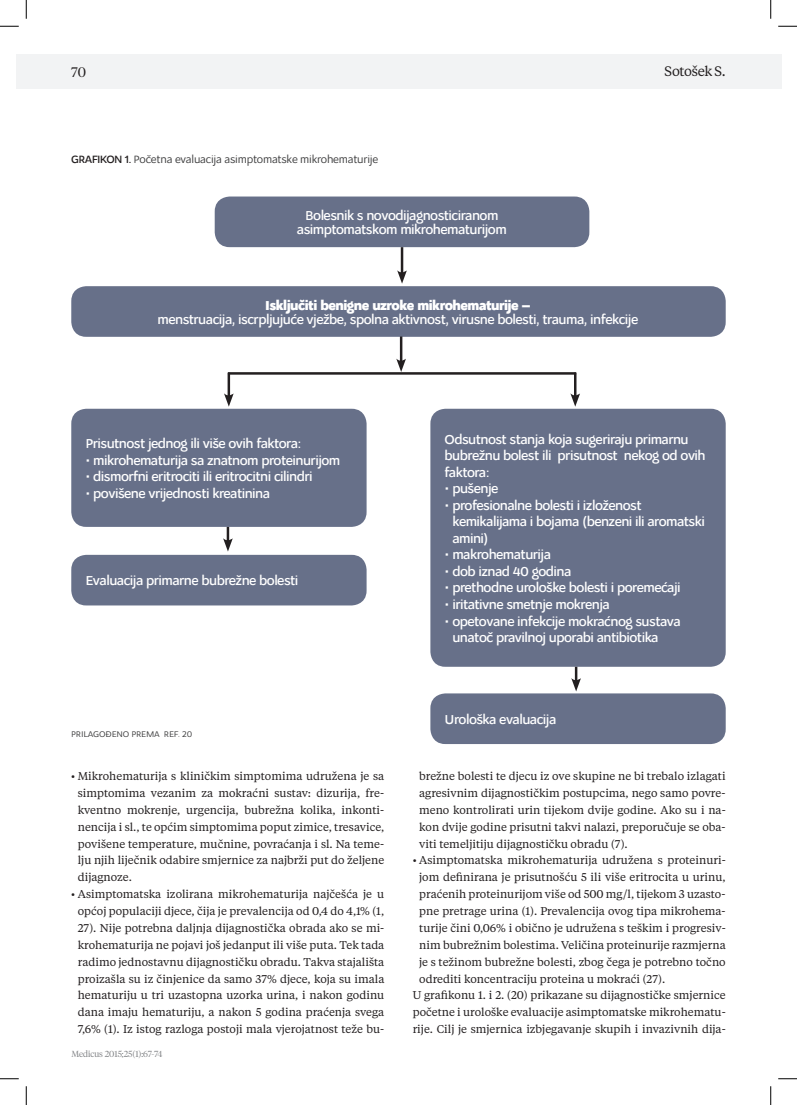
<style>
.page{position:relative;width:797px;height:1105px;background:#fff}
.page>*{position:absolute;margin:0;border:0;box-sizing:border-box;transform-origin:0 0}
.t1{font:500 13.75px/16.5px "Osnova Pro";letter-spacing:-.04em;color:#fff}
.t2{font:800 13.75px "Osnova Pro";letter-spacing:-.04em;color:#fff}
.t3{font:13.75px "Tiempos Headline";letter-spacing:-.025em;color:#231f20}
.t4{font:300 13.75px "Tiempos Headline";color:#231f20}
.t5{font:11.25px/16.9px "Tiempos Headline";color:#231f20;text-align:justify}
.t6{font:11.25px "Osnova Pro";letter-spacing:-.02em;color:#3e3e3f}
.t7{font:300 8.75px "Tiempos Headline";color:#808285}
.t8{font:8.75px "Osnova Pro";letter-spacing:-.02em;color:#3e3e3f}
.s1{font-weight:500;color:#231f20}
</style>
<div class="page">
<hr style="left:400px;top:336px;width:2px;height:27px;background:#231f20">
<svg style="left:396px;top:359px;width:10px;height:13px"></svg>
<div style="left:215px;top:197px;width:374px;height:50px;background:#677089;border-radius:15px"></div>
<div style="left:71px;top:409px;width:295px;height:118px;background:#677089;border-radius:15px"></div>
<div style="left:71px;top:555px;width:295px;height:50px;background:#677089;border-radius:15px"></div>
<div style="left:430px;top:693px;width:295px;height:51px;background:#677089;border-radius:15px"></div>
<div style="left:430px;top:409px;width:295px;height:258px;background:#677089;border-radius:15px"></div>
<hr style="left:401px;top:247px;width:2px;height:28px;background:#231f20">
<svg style="left:397px;top:270px;width:10px;height:14px"></svg>
<hr style="left:574px;top:373px;width:2px;height:25px;background:#231f20">
<svg style="left:570px;top:393px;width:10px;height:14px"></svg>
<svg style="left:571px;top:667px;width:10px;height:24px"></svg>
<hr style="left:227px;top:373px;width:3px;height:25px;background:#231f20">
<svg style="left:224px;top:393px;width:10px;height:14px"></svg>
<svg style="left:223px;top:527px;width:10px;height:24px"></svg>
<hr style="left:228px;top:372px;width:348px;height:3px;background:#231f20">
<div style="left:16px;top:55px;width:765px;height:34px;background:#f2f3f4"></div>
<div style="left:71px;top:286px;width:654px;height:51px;background:#677089;border-radius:15px"></div>
<svg style="left:0;top:25px;width:19px;height:2px"></svg>
<svg style="left:778px;top:25px;width:19px;height:2px"></svg>
<svg style="left:0;top:1078px;width:19px;height:1px"></svg>
<svg style="left:778px;top:1078px;width:19px;height:1px"></svg>
<svg style="left:25px;top:0;width:2px;height:19px"></svg>
<svg style="left:25px;top:1086px;width:2px;height:19px"></svg>
<svg style="left:770px;top:0;width:1px;height:19px"></svg>
<svg style="left:770px;top:1086px;width:1px;height:19px"></svg>
<p class="t4" style="left:71px;top:62px;width:16px">70</p>
<p class="t3" style="left:664px;top:62px;width:63px">Sotošek S.</p>
<p class="t6" style="left:71px;top:153px;width:308px"><span class="s1">GRAFIKON 1.</span> Početna evaluacija asimptomatske mikrohematurije</p>
<p class="t1" style="left:297px;top:209px;width:211px;line-height:14px;text-align:center">Bolesnik s novodijagnosticiranom asimptomatskom mikrohematurijom</p>
<p class="t2" style="left:265px;top:296px;width:267px">Isključiti benigne uzroke mikrohematurije –</p>
<p class="t1" style="left:158px;top:311px;width:482px">menstruacija, iscrpljujuće vježbe, spolna aktivnost, virusne bolesti, trauma, infekcije</p>
<p class="t1" style="left:85px;top:436px;width:218px">Prisutnost jednog ili više ovih faktora:</p>
<p class="t1" style="left:85px;top:452px;width:256px">• mikrohematurija sa znatnom proteinurijom</p>
<p class="t1" style="left:85px;top:469px;width:229px">• dismorfni eritrociti ili eritrocitni cilindri</p>
<p class="t1" style="left:85px;top:485px;width:186px">• povišene vrijednosti kreatinina</p>
<p class="t1" style="left:85px;top:573px;width:214px">Evaluacija primarne bubrežne bolesti</p>
<p class="t8" style="left:71px;top:729px;width:122px">PRILAGOĐENO PREMA REF. 20</p>
<p class="t5" style="left:78px;top:767px;width:308px;text-indent:-7px">• Mikrohematurija s kliničkim simptomima udružena je sa simptomima vezanim za mokraćni sustav: dizurija, fre&shy;kventno mokrenje, urgencija, bubrežna kolika, inkonti&shy;nencija i sl., te općim simptomima poput zimice, tresavice, povišene temperature, mučnine, povraćanja i sl. Na teme&shy;lju njih liječnik odabire smjernice za najbrži put do željene dijagnoze.</p>
<p class="t5" style="left:71px;top:885px;width:314px;text-align:center">• Asimptomatska izolirana mikrohematurija najčešća je u općoj populaciji djece, čija je prevalencija od 0,4 do 4,1% (1, 27). Nije potrebna daljnja dijagnostička obrada ako se mi&shy;krohematurija ne pojavi još jedanput ili više puta. Tek tada radimo jednostavnu dijagnostičku obradu. Takva stajališta proizašla su iz činjenice da samo 37% djece, koja su imala hematuriju u tri uzastopna uzorka urina, i nakon godinu dana imaju hematuriju, a nakon 5 godina praćenja svega 7,6% (1). Iz istog razloga postoji mala vjerojatnost teže bu-</p>
<p class="t7" style="left:71px;top:1048px;width:93px">Medicus 2015;25(1):67-74</p>
<p class="t1" style="left:444px;top:431px;width:262px">Odsutnost stanja koja sugeriraju primarnu bubrežnu bolest ili prisutnost nekog od ovih faktora:</p>
<p class="t1" style="left:444px;top:481px;width:55px">• pušenje</p>
<p class="t1" style="left:452px;top:497px;width:254px;text-indent:-8px">• profesionalne bolesti i izloženost kemikalijama i bojama (benzeni ili aromatski amini)</p>
<p class="t1" style="left:444px;top:547px;width:108px">• makrohematurija</p>
<p class="t1" style="left:444px;top:563px;width:128px">• dob iznad 40 godina</p>
<p class="t1" style="left:444px;top:580px;width:238px">• prethodne urološke bolesti i poremećaji</p>
<p class="t1" style="left:444px;top:596px;width:167px">• iritativne smetnje mokrenja</p>
<p class="t1" style="left:452px;top:613px;width:230px;text-indent:-8px">• opetovane infekcije mokraćnog sustava unatoč pravilnoj uporabi antibiotika</p>
<p class="t1" style="left:444px;top:711px;width:113px">Urološka evaluacija</p>
<p class="t5" style="left:419px;top:767px;width:308px">brežne bolesti te djecu iz ove skupine ne bi trebalo izlagati agresivnim dijagnostičkim postupcima, nego samo povre&shy;meno kontrolirati urin tijekom dvije godine. Ako su i na&shy;kon dvije godine prisutni takvi nalazi, preporučuje se oba&shy;viti temeljitiju dijagnostičku obradu (7).</p>
<p class="t5" style="left:412px;top:851px;width:314px">• Asimptomatska mikrohematurija udružena s proteinuri-</p>
<p class="t5" style="left:419px;top:868px;width:308px">jom definirana je prisutnošću 5 ili više eritrocita u urinu,</p>
<p class="t5" style="left:419px;top:885px;width:308px">praćenih proteinurijom više od 500 mg/l, tijekom 3 uzasto-</p>
<p class="t5" style="left:419px;top:902px;width:308px">pne pretrage urina (1). Prevalencija ovog tipa mikrohema-</p>
<p class="t5" style="left:419px;top:919px;width:308px">turije čini 0,06% i obično je udružena s teškim i progresiv-</p>
<p class="t5" style="left:419px;top:936px;width:308px">nim bubrežnim bolestima. Veličina proteinurije razmjerna</p>
<p class="t5" style="left:419px;top:953px;width:308px">je s težinom bubrežne bolesti, zbog čega je potrebno točno</p>
<p class="t5" style="left:419px;top:970px;width:247px">odrediti koncentraciju proteina u mokraći (27).</p>
<p class="t5" style="left:412px;top:986px;width:314px">U grafikonu 1. i 2. (20) prikazane su dijagnostičke smjernice</p>
<p class="t5" style="left:412px;top:1003px;width:314px">početne i urološke evaluacije asimptomatske mikrohematu-</p>
<p class="t5" style="left:412px;top:1020px;width:314px">rije. Cilj je smjernica izbjegavanje skupih i invazivnih dija-</p>
</div>
